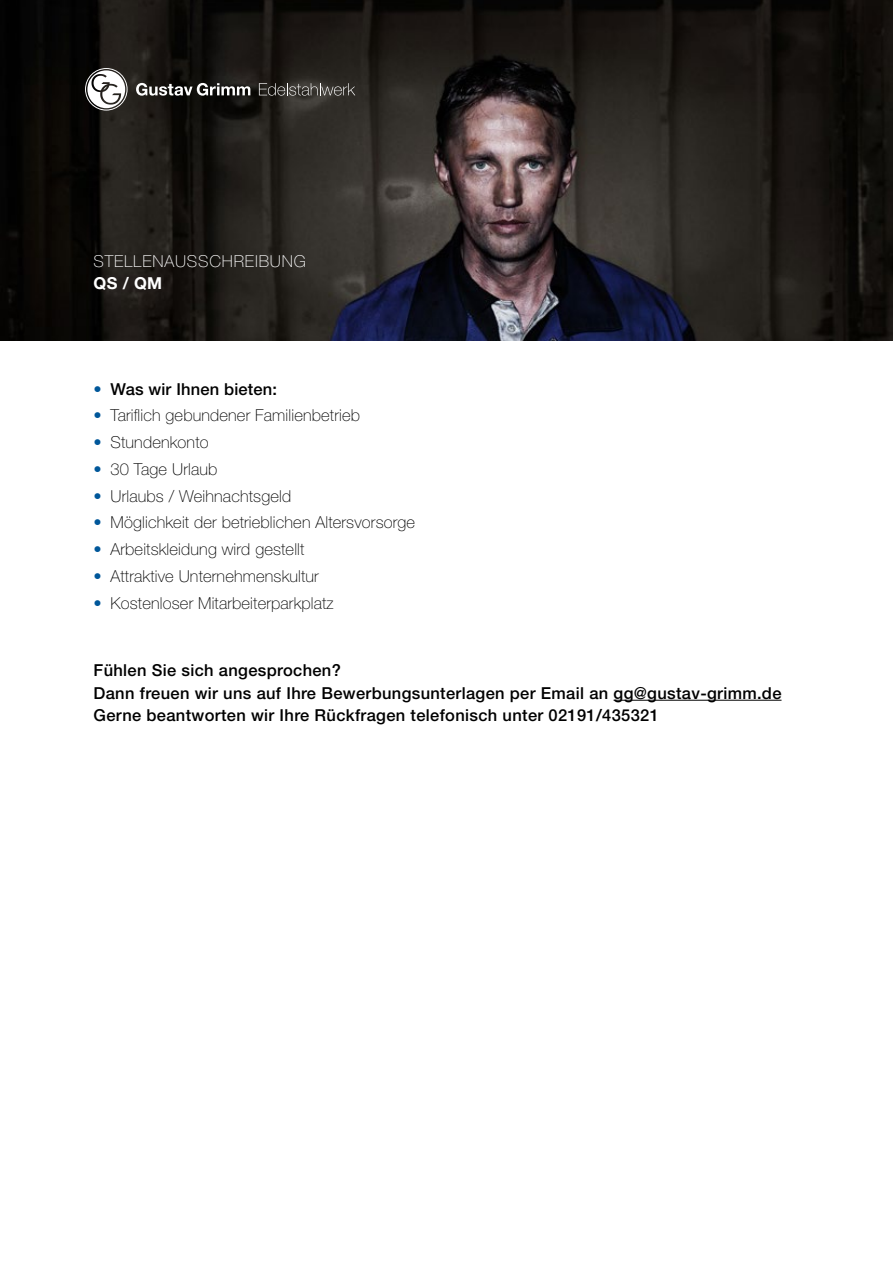
<style>
.page{position:relative;width:893px;height:1263px;background:#fff}
.page>*{position:absolute;margin:0;border:0;box-sizing:border-box;transform-origin:0 0}
.t1{font:100 16.5px "Helvetica Neue LT Pro";letter-spacing:.01em;color:#000}
.t2{font:500 16.5px/22.5px "Helvetica Neue LT Pro";letter-spacing:.02em;color:#000}
.t3{font:100 16.5px "Helvetica Neue LT Pro";letter-spacing:.05em;color:#fff}
.t4{font:700 16.5px "Helvetica Neue LT Pro";color:#fff}
.s1{color:#00579a}
</style>
<div class="page">
<img style="left:0;top:0;width:893px;height:340px">
<svg style="left:136px;top:83px;width:114px;height:13px"></svg>
<svg style="left:259px;top:83px;width:96px;height:13px"></svg>
<svg style="left:85px;top:68px;width:43px;height:43px"></svg>
<hr style="left:614px;top:700px;width:167px;height:1px;background:#000">
<p class="t3" style="left:94px;top:252px;width:214px">STELLENAUSSCHREIBUNG</p>
<p class="t4" style="left:94px;top:273px;width:70px">QS / QM</p>
<p class="t2" style="left:94px;top:377px;width:185px"><span class="s1">•</span> Was wir Ihnen bieten:</p>
<p class="t1" style="left:94px;top:406px;width:268px"><span class="s1">•</span> Tariflich gebundener Familienbetrieb</p>
<p class="t1" style="left:94px;top:433px;width:117px"><span class="s1">•</span> Stundenkonto</p>
<p class="t1" style="left:94px;top:459px;width:125px"><span class="s1">•</span> 30 Tage Urlaub</p>
<p class="t1" style="left:94px;top:486px;width:199px"><span class="s1">•</span> Urlaubs / Weihnachtsgeld</p>
<p class="t1" style="left:94px;top:513px;width:323px"><span class="s1">•</span> Möglichkeit der betrieblichen Altersvorsorge</p>
<p class="t1" style="left:94px;top:540px;width:212px"><span class="s1">•</span> Arbeitskleidung wird gestellt</p>
<p class="t1" style="left:94px;top:566px;width:227px"><span class="s1">•</span> Attraktive Unternehmenskultur</p>
<p class="t1" style="left:94px;top:593px;width:242px"><span class="s1">•</span> Kostenloser Mitarbeiterparkplatz</p>
<p class="t2" style="left:94px;top:659px;width:689px">Fühlen Sie sich angesprochen?<br>Dann freuen wir uns auf Ihre Bewerbungsunterlagen per Email an gg@gustav-grimm.de<br>Gerne beantworten wir Ihre Rückfragen telefonisch unter 02191/435321</p>
</div>
